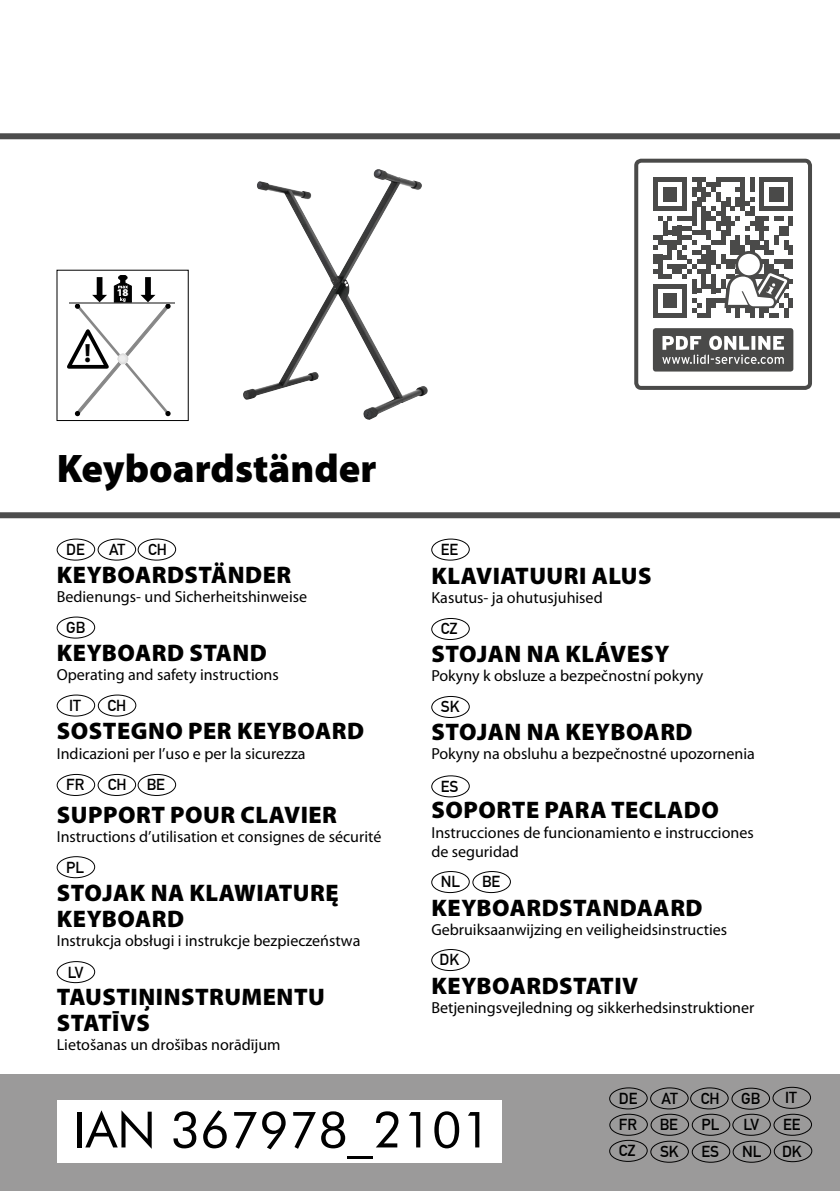
<style>
.page{position:relative;width:840px;height:1191px;background:#fff}
.page>*{position:absolute;margin:0;border:0;box-sizing:border-box;transform-origin:0 0}
.t1{font:50px "Futura BT";color:#000}
.t2{font:900 40px "Myriad Pro";color:#000}
.t3{font:700 26.4px "Myriad Pro";color:#000}
.t4{font:900 24px/26px "Myriad Pro";letter-spacing:.02em;color:#000}
.t5{font:16px/19.2px "Myriad Pro";color:#000}
.t6{font:700 15.6px "DIN Alternate";color:#000}
.t7{font:900 10.4px "Myriad Pro";color:#fff}
</style>
<div class="page">
<div style="left:0;top:1074px;width:839px;height:117px;background:#9b9a9a"></div>
<div style="left:57px;top:1100px;width:444px;height:62px;background:#fff"></div>
<div style="left:634px;top:159px;width:177px;height:231px;border:4px solid #4a4a49;border-radius:5px"></div>
<div style="left:652px;top:328px;width:140px;height:43px;background:#4a4a49;border-radius:3px"></div>
<svg style="left:662px;top:336px;width:121px;height:28px"></svg>
<svg style="left:653px;top:177px;width:139px;height:140px"></svg>
<div style="left:0;top:133px;width:839px;height:6px;background:#4d4d4d"></div>
<img style="left:243px;top:169px;width:148px;height:231px">
<hr style="left:69px;top:302px;width:106px;height:2px;background:#878787">
<svg style="left:67px;top:275px;width:103px;height:141px"></svg>
<div style="left:0;top:512px;width:839px;height:6px;background:#4d4d4d"></div>
<div style="left:57px;top:538px;width:38px;height:22px;border:1px solid #000;border-radius:50%"></div>
<div style="left:97px;top:538px;width:39px;height:22px;border:1px solid #000;border-radius:50%"></div>
<div style="left:137px;top:538px;width:39px;height:22px;border:1px solid #000;border-radius:50%"></div>
<div style="left:57px;top:616px;width:38px;height:22px;border:1px solid #000;border-radius:50%"></div>
<div style="left:57px;top:694px;width:38px;height:22px;border:1px solid #000;border-radius:50%"></div>
<div style="left:98px;top:694px;width:38px;height:22px;border:1px solid #000;border-radius:50%"></div>
<div style="left:57px;top:774px;width:38px;height:22px;border:1px solid #000;border-radius:50%"></div>
<div style="left:97px;top:774px;width:39px;height:22px;border:1px solid #000;border-radius:50%"></div>
<div style="left:137px;top:774px;width:39px;height:22px;border:1px solid #000;border-radius:50%"></div>
<div style="left:57px;top:856px;width:38px;height:22px;border:1px solid #000;border-radius:50%"></div>
<div style="left:57px;top:961px;width:38px;height:22px;border:1px solid #000;border-radius:50%"></div>
<div style="left:431px;top:538px;width:38px;height:22px;border:1px solid #000;border-radius:50%"></div>
<div style="left:431px;top:618px;width:38px;height:22px;border:1px solid #000;border-radius:50%"></div>
<div style="left:431px;top:696px;width:38px;height:22px;border:1px solid #000;border-radius:50%"></div>
<div style="left:431px;top:775px;width:38px;height:22px;border:1px solid #000;border-radius:50%"></div>
<div style="left:431px;top:871px;width:38px;height:22px;border:1px solid #000;border-radius:50%"></div>
<div style="left:472px;top:871px;width:38px;height:22px;border:1px solid #000;border-radius:50%"></div>
<div style="left:431px;top:949px;width:38px;height:22px;border:1px solid #000;border-radius:50%"></div>
<div style="left:608px;top:1087px;width:39px;height:22px;border:1px solid #000;border-radius:50%"></div>
<div style="left:649px;top:1087px;width:39px;height:22px;border:1px solid #000;border-radius:50%"></div>
<div style="left:689px;top:1087px;width:39px;height:22px;border:1px solid #000;border-radius:50%"></div>
<div style="left:731px;top:1087px;width:38px;height:22px;border:1px solid #000;border-radius:50%"></div>
<div style="left:772px;top:1086px;width:38px;height:23px;border:1px solid #000;border-radius:50%"></div>
<div style="left:609px;top:1113px;width:38px;height:22px;border:1px solid #000;border-radius:50%"></div>
<div style="left:650px;top:1113px;width:38px;height:22px;border:1px solid #000;border-radius:50%"></div>
<div style="left:691px;top:1113px;width:38px;height:22px;border:1px solid #000;border-radius:50%"></div>
<div style="left:732px;top:1113px;width:38px;height:22px;border:1px solid #000;border-radius:50%"></div>
<div style="left:773px;top:1113px;width:38px;height:22px;border:1px solid #000;border-radius:50%"></div>
<div style="left:608px;top:1139px;width:39px;height:23px;border:1px solid #000;border-radius:50%"></div>
<div style="left:650px;top:1140px;width:38px;height:22px;border:1px solid #000;border-radius:50%"></div>
<div style="left:691px;top:1140px;width:38px;height:22px;border:1px solid #000;border-radius:50%"></div>
<div style="left:732px;top:1140px;width:38px;height:22px;border:1px solid #000;border-radius:50%"></div>
<div style="left:773px;top:1140px;width:38px;height:22px;border:1px solid #000;border-radius:50%"></div>
<h3 class="t3" style="left:84px;top:338px;width:9px">!</h3>
<p class="t7" style="left:117px;top:287px;width:13px">18</p>
<h2 class="t2" style="left:57px;top:446px;width:321px">Keyboardständer</h2>
<p class="t6" style="left:66px;top:537px;width:20px">DE</p>
<p class="t6" style="left:109px;top:537px;width:18px">AT</p>
<p class="t6" style="left:148px;top:537px;width:20px">CH</p>
<h3 class="t4" style="left:57px;top:562px;width:236px">KEYBOARDSTÄNDER</h3>
<p class="t5" style="left:57px;top:587px;width:252px">Bedienungs- und Sicherheitshinweise</p>
<h3 class="t4" style="left:57px;top:640px;width:211px">KEYBOARD STAND</h3>
<p class="t5" style="left:57px;top:666px;width:223px">Operating and safety instructions</p>
<h3 class="t4" style="left:57px;top:718px;width:308px">SOSTEGNO PER KEYBOARD</h3>
<p class="t5" style="left:57px;top:744px;width:250px">Indicazioni per I’uso e per la sicurezza</p>
<p class="t6" style="left:66px;top:615px;width:21px">GB</p>
<p class="t6" style="left:69px;top:693px;width:13px">IT</p>
<p class="t6" style="left:107px;top:693px;width:20px">CH</p>
<p class="t6" style="left:66px;top:773px;width:19px">FR</p>
<p class="t6" style="left:108px;top:773px;width:20px">CH</p>
<p class="t6" style="left:147px;top:773px;width:20px">BE</p>
<h3 class="t4" style="left:57px;top:802px;width:281px">SUPPORT POUR CLAVIER</h3>
<p class="t5" style="left:57px;top:827px;width:326px">Instructions d’utilisation et consignes de sécurité</p>
<h3 class="t4" style="left:57px;top:880px;width:283px">STOJAK NA KLAWIATURĘ<br>KEYBOARD</h3>
<p class="t5" style="left:57px;top:931px;width:305px">Instrukcja obsługi i instrukcje bezpieczeństwa</p>
<h3 class="t4" style="left:57px;top:984px;width:269px">TAUSTIŅINSTRUMENTU<br>STATĪVS</h3>
<p class="t5" style="left:57px;top:1035px;width:225px">Lietošanas un drošības norādījum</p>
<p class="t6" style="left:66px;top:855px;width:19px">PL</p>
<p class="t6" style="left:68px;top:960px;width:17px">LV</p>
<p class="t6" style="left:440px;top:537px;width:19px">EE</p>
<h3 class="t4" style="left:431px;top:563px;width:221px">KLAVIATUURI ALUS</h3>
<p class="t5" style="left:431px;top:588px;width:173px">Kasutus- ja ohutusjuhised</p>
<h3 class="t4" style="left:431px;top:641px;width:239px">STOJAN NA KLÁVESY</h3>
<p class="t5" style="left:431px;top:666px;width:273px">Pokyny k obsluze a bezpečnostní pokyny</p>
<h3 class="t4" style="left:431px;top:719px;width:262px">STOJAN NA KEYBOARD</h3>
<p class="t5" style="left:431px;top:744px;width:325px">Pokyny na obsluhu a bezpečnostné upozornenia</p>
<h3 class="t4" style="left:431px;top:797px;width:289px">SOPORTE PARA TECLADO</h3>
<p class="t5" style="left:431px;top:823px;width:324px">Instrucciones de funcionamiento e instrucciones de seguridad</p>
<h3 class="t4" style="left:431px;top:894px;width:272px">KEYBOARDSTANDAARD</h3>
<p class="t5" style="left:431px;top:920px;width:297px">Gebruiksaanwijzing en veiligheidsinstructies</p>
<h3 class="t4" style="left:431px;top:973px;width:208px">KEYBOARDSTATIV</h3>
<p class="t5" style="left:431px;top:998px;width:324px">Betjeningsvejledning og sikkerhedsinstruktioner</p>
<p class="t6" style="left:440px;top:617px;width:18px">CZ</p>
<p class="t6" style="left:440px;top:695px;width:20px">SK</p>
<p class="t6" style="left:440px;top:774px;width:19px">ES</p>
<p class="t6" style="left:440px;top:870px;width:21px">NL</p>
<p class="t6" style="left:482px;top:870px;width:20px">BE</p>
<p class="t6" style="left:439px;top:948px;width:21px">DK</p>
<h1 class="t1" style="left:73px;top:1099px;width:419px">IAN 367978_2101</h1>
<p class="t6" style="left:618px;top:1086px;width:20px">DE</p>
<p class="t6" style="left:661px;top:1086px;width:18px">AT</p>
<p class="t6" style="left:700px;top:1086px;width:20px">CH</p>
<p class="t6" style="left:740px;top:1086px;width:21px">GB</p>
<p class="t6" style="left:784px;top:1085px;width:13px">IT</p>
<p class="t6" style="left:618px;top:1112px;width:19px">FR</p>
<p class="t6" style="left:659px;top:1112px;width:20px">BE</p>
<p class="t6" style="left:701px;top:1112px;width:19px">PL</p>
<p class="t6" style="left:743px;top:1112px;width:17px">LV</p>
<p class="t6" style="left:782px;top:1112px;width:19px">EE</p>
<p class="t6" style="left:618px;top:1139px;width:18px">CZ</p>
<p class="t6" style="left:659px;top:1139px;width:20px">SK</p>
<p class="t6" style="left:701px;top:1139px;width:19px">ES</p>
<p class="t6" style="left:741px;top:1139px;width:21px">NL</p>
<p class="t6" style="left:781px;top:1139px;width:21px">DK</p>
</div>
